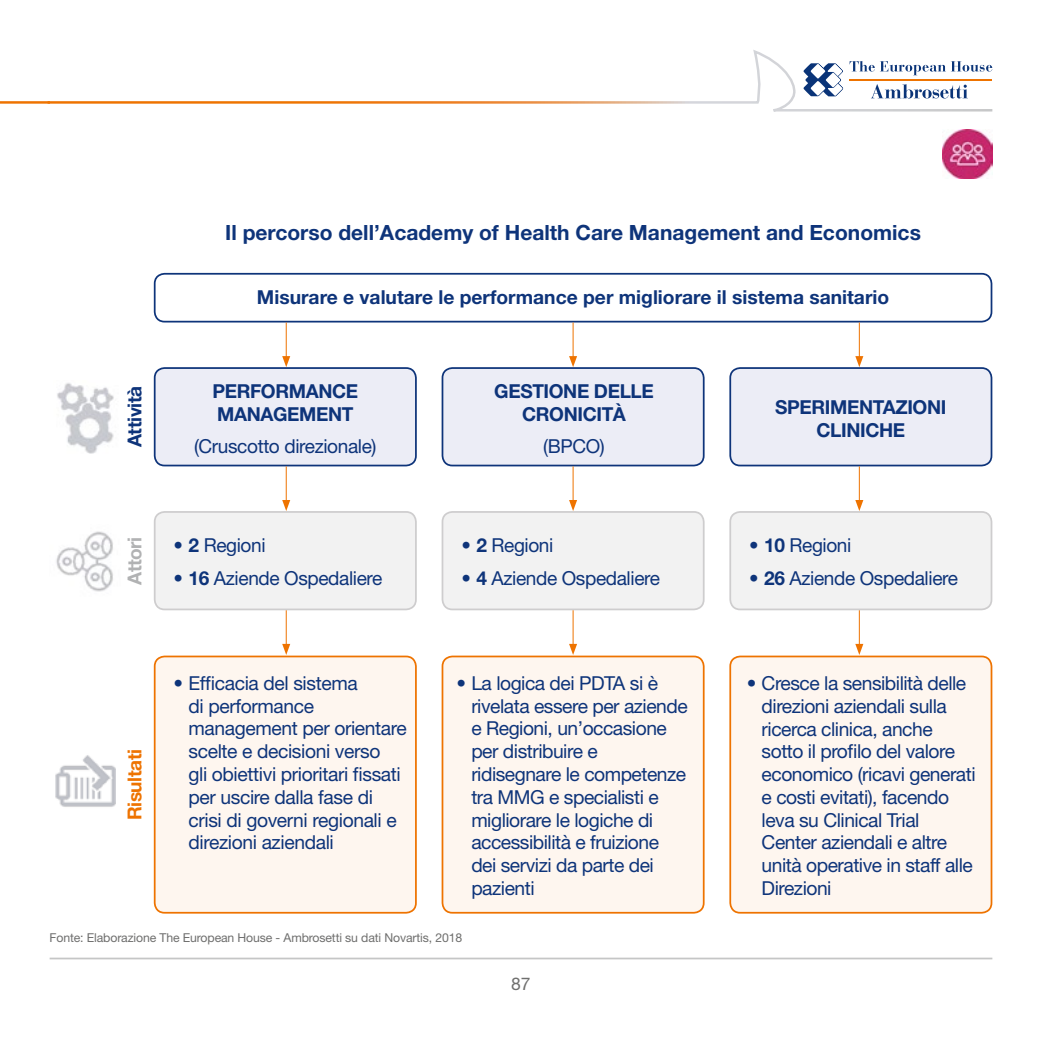
<style>
.page{position:relative;width:1042px;height:1042px;background:#fff}
.page>*{position:absolute;margin:0;border:0;box-sizing:border-box;transform-origin:0 0}
.t1{font:700 21px "Helvetica Neue";color:#0e347a}
.t2{font:19.25px/22.8px "Helvetica Neue";letter-spacing:-.025em;color:#0e347a}
.t3{font:700 19.25px/22.8px "Helvetica Neue";letter-spacing:-.02em;color:#0e347a;text-align:center}
.t4{font:700 19.25px "Helvetica Neue";color:#0e347a}
.t5{font:700 19.25px "Helvetica Neue";letter-spacing:-.02em;color:#ee7300}
.t6{font:700 19.25px "Helvetica Neue";letter-spacing:-.02em;color:#b1b2b3}
.t7{font:17.5px "Helvetica Neue";color:#6f6f6e}
.t8{font:12.25px "Helvetica Neue";letter-spacing:-.01em;color:#6f6f6e}
.s1{font-weight:700}
</style>
<div class="page">
<svg style="left:50px;top:50px;width:942px;height:61px"></svg>
<hr style="left:0;top:101px;width:50px;height:3px;background:#ee7300">
<svg style="left:849px;top:61px;width:143px;height:14px"></svg>
<svg style="left:803px;top:63px;width:40px;height:33px"></svg>
<svg style="left:871px;top:84px;width:97px;height:15px"></svg>
<hr style="left:849px;top:79px;width:143px;height:2px;background:#ee7300">
<hr style="left:50px;top:957px;width:942px;height:2px;background:#c5c6c6">
<img style="left:942px;top:129px;width:50px;height:50px">
<div style="left:155px;top:368px;width:261px;height:97px;background:#ecedf6;border-radius:10px"></div>
<div style="left:154px;top:367px;width:263px;height:99px;border:2px solid #0e347a;border-radius:10px"></div>
<div style="left:155px;top:512px;width:261px;height:97px;background:#f2f2f2;border-radius:10px"></div>
<div style="left:154px;top:511px;width:263px;height:99px;border:2px solid #cecdce;border-radius:10px"></div>
<div style="left:155px;top:656px;width:261px;height:257px;background:#fef6ef;border-radius:10px"></div>
<div style="left:154px;top:655px;width:263px;height:258px;border:2px solid #ee7300;border-radius:10px"></div>
<div style="left:730px;top:368px;width:261px;height:97px;background:#ecedf6;border-radius:10px"></div>
<div style="left:729px;top:367px;width:263px;height:99px;border:2px solid #0e347a;border-radius:10px"></div>
<div style="left:730px;top:512px;width:261px;height:97px;background:#f2f2f2;border-radius:10px"></div>
<div style="left:729px;top:511px;width:263px;height:99px;border:2px solid #cecdce;border-radius:10px"></div>
<div style="left:730px;top:656px;width:261px;height:257px;background:#fef6ef;border-radius:10px"></div>
<div style="left:729px;top:655px;width:263px;height:258px;border:2px solid #ee7300;border-radius:10px"></div>
<div style="left:442px;top:368px;width:262px;height:97px;background:#ecedf6;border-radius:10px"></div>
<div style="left:441px;top:367px;width:263px;height:99px;border:2px solid #0e347a;border-radius:10px"></div>
<div style="left:442px;top:512px;width:262px;height:97px;background:#f2f2f2;border-radius:10px"></div>
<div style="left:441px;top:511px;width:263px;height:99px;border:2px solid #cecdce;border-radius:10px"></div>
<div style="left:442px;top:656px;width:262px;height:257px;background:#fef6ef;border-radius:10px"></div>
<div style="left:441px;top:655px;width:263px;height:258px;border:2px solid #ee7300;border-radius:10px"></div>
<div style="left:154px;top:273px;width:838px;height:49px;border:2px solid #0e347a;border-radius:10px"></div>
<img style="left:57px;top:383px;width:57px;height:70px">
<img style="left:56px;top:531px;width:57px;height:61px">
<img style="left:55px;top:755px;width:60px;height:52px">
<hr style="left:286px;top:466px;width:1px;height:37px;background:#ee7300">
<svg style="left:282px;top:500px;width:8px;height:11px"></svg>
<hr style="left:286px;top:322px;width:1px;height:37px;background:#ee7300">
<svg style="left:282px;top:356px;width:8px;height:11px"></svg>
<hr style="left:573px;top:466px;width:1px;height:37px;background:#ee7300">
<svg style="left:569px;top:500px;width:8px;height:11px"></svg>
<hr style="left:573px;top:322px;width:1px;height:37px;background:#ee7300">
<svg style="left:569px;top:356px;width:8px;height:11px"></svg>
<hr style="left:859px;top:466px;width:1px;height:37px;background:#ee7300">
<svg style="left:855px;top:500px;width:8px;height:11px"></svg>
<hr style="left:859px;top:322px;width:1px;height:37px;background:#ee7300">
<svg style="left:855px;top:356px;width:8px;height:11px"></svg>
<hr style="left:286px;top:610px;width:1px;height:37px;background:#ee7300">
<svg style="left:282px;top:644px;width:8px;height:11px"></svg>
<hr style="left:573px;top:610px;width:1px;height:37px;background:#ee7300">
<svg style="left:569px;top:644px;width:8px;height:11px"></svg>
<hr style="left:859px;top:610px;width:1px;height:37px;background:#ee7300">
<svg style="left:855px;top:644px;width:8px;height:11px"></svg>
<p class="t1" style="left:225px;top:219px;width:697px">Il percorso dell’Academy of Health Care Management and Economics</p>
<p class="t3" style="left:123px;top:447px;width:63px;rotate:-90deg">Attività</p>
<p class="t6" style="left:123px;top:585px;width:50px;rotate:-90deg">Attori</p>
<p class="t4" style="left:257px;top:285px;width:634px">Misurare e valutare le performance per migliorare il sistema sanitario</p>
<p class="t3" style="left:212px;top:379px;width:147px;text-align:left">PERFORMANCE<br>MANAGEMENT</p>
<p class="t2" style="left:194px;top:435px;width:184px">(Cruscotto direzionale)</p>
<p class="t2" style="left:174px;top:534px;width:93px"><span class="s1">• 2</span> Regioni</p>
<p class="t2" style="left:174px;top:566px;width:210px"><span class="s1">• 16</span> Aziende Ospedaliere</p>
<p class="t3" style="left:494px;top:379px;width:161px">GESTIONE DELLE<br>CRONICITÀ</p>
<p class="t2" style="left:543px;top:435px;width:63px">(BPCO)</p>
<p class="t2" style="left:461px;top:534px;width:93px"><span class="s1">• 2</span> Regioni</p>
<p class="t2" style="left:461px;top:566px;width:200px"><span class="s1">• 4</span> Aziende Ospedaliere</p>
<p class="t3" style="left:775px;top:395px;width:173px">SPERIMENTAZIONI<br>CLINICHE</p>
<p class="t2" style="left:749px;top:534px;width:104px"><span class="s1">• 10</span> Regioni</p>
<p class="t2" style="left:749px;top:566px;width:210px"><span class="s1">• 26</span> Aziende Ospedaliere</p>
<p class="t5" style="left:123px;top:820px;width:73px;rotate:-90deg">Risultati</p>
<p class="t2" style="left:189px;top:671px;width:220px;text-indent:-15px">• Efficacia del sistema<br>di performance management per orientare scelte e decisioni verso<br>gli obiettivi prioritari fissati per uscire dalla fase di crisi di governi regionali e direzioni aziendali</p>
<p class="t2" style="left:471px;top:671px;width:218px;text-indent:-15px">• La logica dei PDTA si è rivelata essere per aziende e Regioni, un’occasione per distribuire e ridisegnare le competenze tra MMG e specialisti e migliorare le logiche di accessibilità e fruizione dei servizi da parte dei pazienti</p>
<p class="t2" style="left:761px;top:671px;width:215px;text-indent:-15px">• Cresce la sensibilità delle direzioni aziendali sulla ricerca clinica, anche sotto il profilo del valore economico (ricavi generati e costi evitati), facendo leva su Clinical Trial<br>Center aziendali e altre unità operative in staff alle<br>Direzioni</p>
<p class="t8" style="left:50px;top:931px;width:414px">Fonte: Elaborazione The European House - Ambrosetti su dati Novartis, 2018</p>
<p class="t7" style="left:511px;top:973px;width:21px">87</p>
</div>
